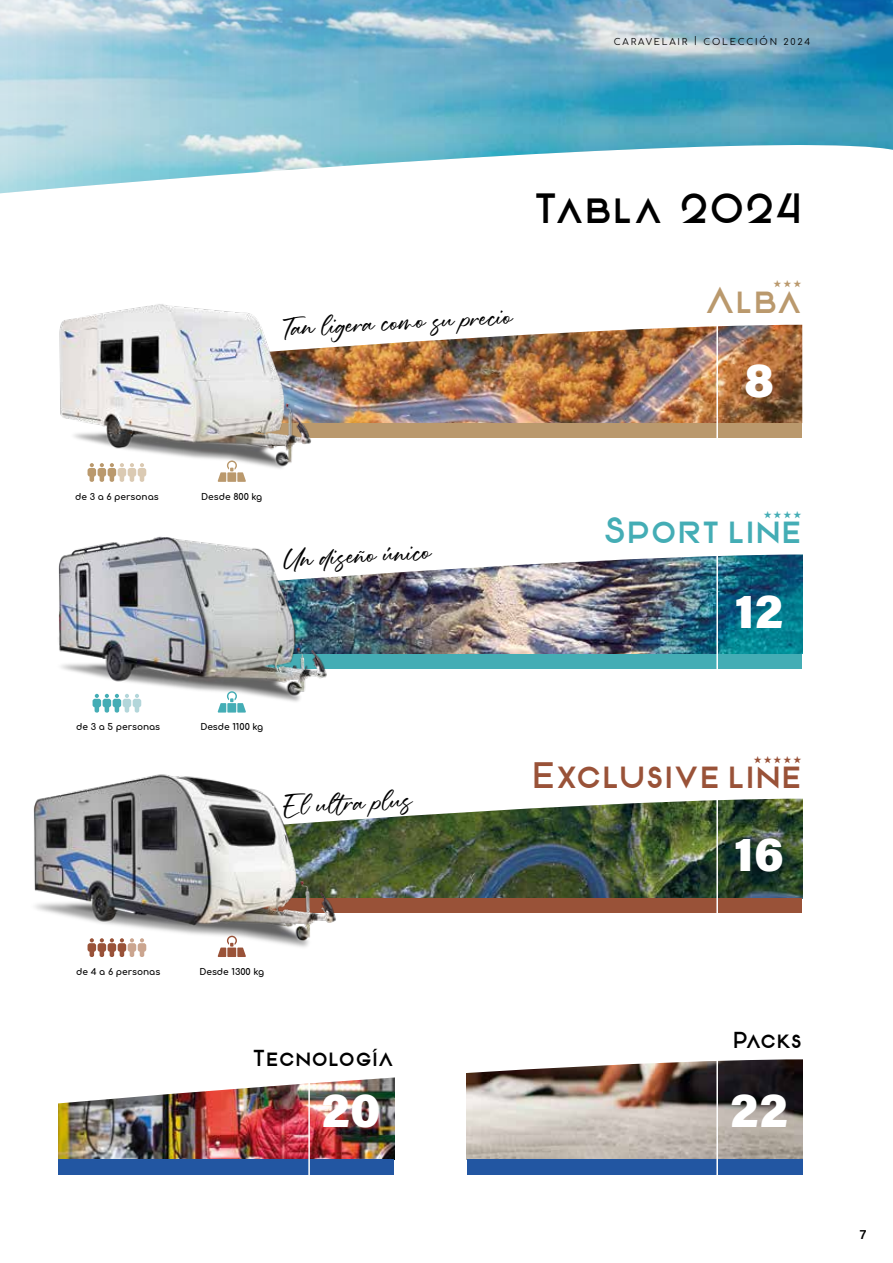
<style>
.page{position:relative;width:893px;height:1263px;background:#fff}
.page>*{position:absolute;margin:0;border:0;box-sizing:border-box;transform-origin:0 0}
.t1{font:900 48.6px "Acumin Pro";letter-spacing:.005em;color:#fff}
.t2{font:40.35px "Gray Sun";color:#000}
.t3{font:35.1px "Gray Sun";color:#995238}
.t4{font:35.1px "Gray Sun";color:#44adb5}
.t5{font:35.1px "Gray Sun";color:#ba996d}
.t6{font:33px "Animal Chariot";color:#000}
.t7{font:22.05px "Gray Sun";color:#000}
.t8{font:600 13.5px "Acumin Pro";color:#000}
.t9{font:700 9px "Comfortaa";color:#000}
.t10{font:9px "Comfortaa";letter-spacing:.2em;color:#000}
</style>
<div class="page">
<img style="left:328px;top:621px;width:474px;height:33px">
<img style="left:350px;top:865px;width:452px;height:33px">
<img style="left:467px;top:1125px;width:335px;height:34px">
<img style="left:59px;top:1125px;width:335px;height:34px">
<img style="left:328px;top:554px;width:475px;height:67px">
<img style="left:350px;top:798px;width:453px;height:67px">
<img style="left:58px;top:1059px;width:745px;height:66px">
<div style="left:169px;top:654px;width:633px;height:14px;background:#44adb5"></div>
<div style="left:169px;top:898px;width:633px;height:15px;background:#995238"></div>
<div style="left:467px;top:1159px;width:335px;height:15px;background:#2256a2"></div>
<div style="left:59px;top:1159px;width:335px;height:15px;background:#2256a2"></div>
<hr style="left:716px;top:291px;width:2px;height:889px;background:#fff">
<hr style="left:308px;top:1071px;width:2px;height:109px;background:#fff">
<img style="left:58px;top:536px;width:270px;height:176px">
<img style="left:33px;top:774px;width:317px;height:176px">
<svg style="left:88px;top:938px;width:58px;height:19px"></svg>
<svg style="left:218px;top:936px;width:28px;height:21px"></svg>
<svg style="left:93px;top:694px;width:48px;height:18px"></svg>
<svg style="left:218px;top:691px;width:28px;height:21px"></svg>
<img style="left:337px;top:324px;width:466px;height:113px">
<img style="left:0;top:0;width:893px;height:194px">
<img style="left:59px;top:304px;width:278px;height:178px">
<p class="t10" style="left:614px;top:33px;width:198px">CARAVELAIR | COLECCIÓN 2024</p>
<h2 class="t2" style="left:533px;top:186px;width:270px">Tabla 2024</h2>
<h3 class="t6" style="left:283px;top:308px;width:230px;rotate:-3deg">Tan ligera como su precio</h3>
<h3 class="t5" style="left:705px;top:280px;width:99px">Alba</h3>
<h1 class="t1" style="left:744px;top:346px;width:32px">8</h1>
<p class="t9" style="left:75px;top:488px;width:85px">de 3 a 6 personas</p>
<p class="t9" style="left:201px;top:488px;width:63px">Desde 800 kg</p>
<h3 class="t6" style="left:283px;top:539px;width:149px;rotate:-3deg">Un diseño único</h3>
<h3 class="t4" style="left:603px;top:511px;width:201px">Sport line</h3>
<h1 class="t1" style="left:735px;top:576px;width:50px">12</h1>
<p class="t9" style="left:76px;top:719px;width:85px">de 3 a 5 personas</p>
<p class="t9" style="left:200px;top:719px;width:64px">Desde 1100 kg</p>
<h3 class="t6" style="left:283px;top:785px;width:130px;rotate:-3deg">El ultra plus</h3>
<h3 class="t3" style="left:532px;top:755px;width:272px">Exclusive line</h3>
<h1 class="t1" style="left:734px;top:820px;width:51px">16</h1>
<p class="t9" style="left:76px;top:963px;width:85px">de 4 a 6 personas</p>
<p class="t9" style="left:199px;top:963px;width:66px">Desde 1300 kg</p>
<h3 class="t7" style="left:252px;top:1046px;width:143px">Tecnología</h3>
<h3 class="t7" style="left:733px;top:1028px;width:71px">Packs</h3>
<h1 class="t1" style="left:321px;top:1075px;width:61px">20</h1>
<h1 class="t1" style="left:730px;top:1075px;width:59px">22</h1>
<h3 class="t8" style="left:860px;top:1225px;width:8px">7</h3>
</div>
